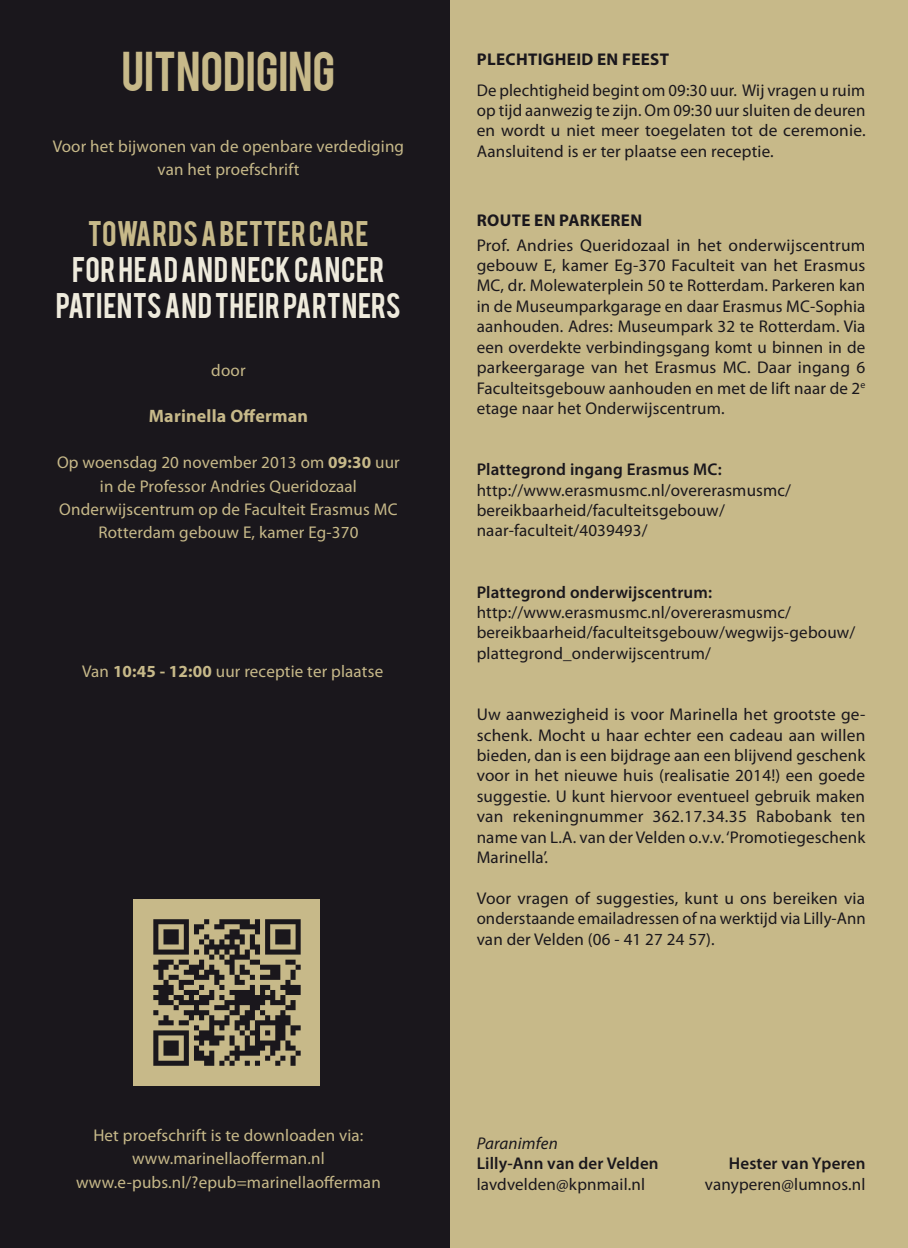
<style>
.page{position:relative;width:908px;height:1248px;background:#fff}
.page>*{position:absolute;margin:0;border:0;box-sizing:border-box;transform-origin:0 0}
.t1{font:44px "Bebas";letter-spacing:-.005em;color:#c7b989}
.t2{font:28px/36px "Bebas";letter-spacing:.015em;color:#eeeadc;text-align:center}
.t3{font:28px "Bebas";letter-spacing:.01em;color:#c7b989}
.t4{font:700 18px "Myriad Pro";letter-spacing:.01em;color:#c7b989}
.t5{font:17px/20.4px "Myriad Pro";letter-spacing:.01em;color:#1a171c;text-align:justify}
.t6{font:17px/23.2px "Myriad Pro";letter-spacing:.01em;color:#c7b989;text-align:center}
.t7{font:600 17px "Myriad Pro";letter-spacing:.01em;color:#1a171c}
.t8{font:700 17px "Myriad Pro";letter-spacing:.02em;color:#1a171c}
.t9{font:italic 17px "Myriad Pro";letter-spacing:.01em;color:#1a171c}
.s1{font-weight:700}
</style>
<div class="page">
<div style="left:424px;top:0;width:483px;height:1247px;background:#c7b989"></div>
<div style="left:0;top:0;width:449px;height:1247px;background:#1a171c"></div>
<img style="left:133px;top:899px;width:187px;height:186px">
<h1 class="t1" style="left:121px;top:40px;width:215px">UITNODIGING</h1>
<p class="t6" style="left:53px;top:134px;width:353px">Voor het bijwonen van de openbare verdediging van het proefschrift</p>
<h2 class="t3" style="left:88px;top:213px;width:282px">TOWARDS A BETTER CARE</h2>
<h2 class="t2" style="left:56px;top:249px;width:346px">FOR HEAD AND NECK CANCER<br>PATIENTS AND THEIR PARTNERS</h2>
<p class="t6" style="left:211px;top:358px;width:36px">door</p>
<p class="t4" style="left:149px;top:404px;width:161px">MARINELLA OFFERMAN</p>
<p class="t6" style="left:57px;top:451px;width:344px">Op woensdag 20 november 2013 om <span class="s1">09:30</span> uur in de Professor Andries Queridozaal Onderwijscentrum op de Faculteit Erasmus MC Rotterdam gebouw E, kamer Eg-370</p>
<p class="t6" style="left:82px;top:659px;width:302px">Van <span class="s1">10:45 - 12:00</span> uur receptie ter plaatse</p>
<p class="t6" style="left:76px;top:1123px;width:306px">Het proefschrift is te downloaden via: www.marinellaofferman.nl www.e-pubs.nl/?epub=marinellaofferman</p>
<p class="t8" style="left:476px;top:49px;width:194px">PLECHTIGHEID EN FEEST</p>
<p class="t5" style="left:476px;top:79px;width:390px">De plechtigheid begint om 09:30 uur. Wij vragen u ruim op tijd aanwezig te zijn. Om 09:30 uur sluiten de deuren en wordt u niet meer toegelaten tot de ceremonie.<br>Aansluitend is er ter plaatse een receptie.</p>
<p class="t8" style="left:476px;top:209px;width:167px">ROUTE EN PARKEREN</p>
<p class="t5" style="left:476px;top:234px;width:390px">Prof. Andries Queridozaal in het onderwijscentrum gebouw E, kamer Eg-370 Faculteit van het Erasmus MC, dr. Molewaterplein 50 te Rotterdam. Parkeren kan in de Museumparkgarage en daar Erasmus MC-Sophia aanhouden. Adres: Museumpark 32 te Rotterdam. Via een overdekte verbindingsgang komt u binnen in de parkeergarage van het Erasmus MC. Daar ingang 6<br>Faculteitsgebouw aanhouden en met de lift naar de 2<sup>e </sup>etage naar het Onderwijscentrum.</p>
<p class="t7" style="left:476px;top:458px;width:246px">Plattegrond ingang Erasmus MC:</p>
<p class="t5" style="left:476px;top:479px;width:316px;text-align:left">http://www.erasmusmc.nl/overerasmusmc/ bereikbaarheid/faculteitsgebouw/ naar-faculteit/4039493/</p>
<p class="t7" style="left:476px;top:581px;width:237px">Plattegrond onderwijscentrum:</p>
<p class="t5" style="left:476px;top:601px;width:380px;text-align:left">http://www.erasmusmc.nl/overerasmusmc/ bereikbaarheid/faculteitsgebouw/wegwijs-gebouw/ plattegrond_onderwijscentrum/</p>
<p class="t5" style="left:476px;top:703px;width:390px">Uw aanwezigheid is voor Marinella het grootste ge&shy;schenk. Mocht u haar echter een cadeau aan willen bieden, dan is een bijdrage aan een blijvend geschenk voor in het nieuwe huis (realisatie 2014!) een goede suggestie. U kunt hiervoor eventueel gebruik maken van rekeningnummer 362.17.34.35 Rabobank ten name van L.A. van der Velden o.v.v. ‘Promotiegeschenk Marinella’.</p>
<p class="t5" style="left:476px;top:887px;width:390px">Voor vragen of suggesties, kunt u ons bereiken via onderstaande emailadressen of na werktijd via Lilly-Ann van der Velden (06 - 41 27 24 57).</p>
<p class="t9" style="left:476px;top:1132px;width:82px">Paranimfen</p>
<p class="t7" style="left:476px;top:1152px;width:183px">Lilly-Ann van der Velden</p>
<p class="t7" style="left:728px;top:1152px;width:138px">Hester van Yperen</p>
<p class="t5" style="left:476px;top:1173px;width:170px">lavdvelden@kpnmail.nl</p>
<p class="t5" style="left:704px;top:1173px;width:162px">vanyperen@lumnos.nl</p>
</div>
